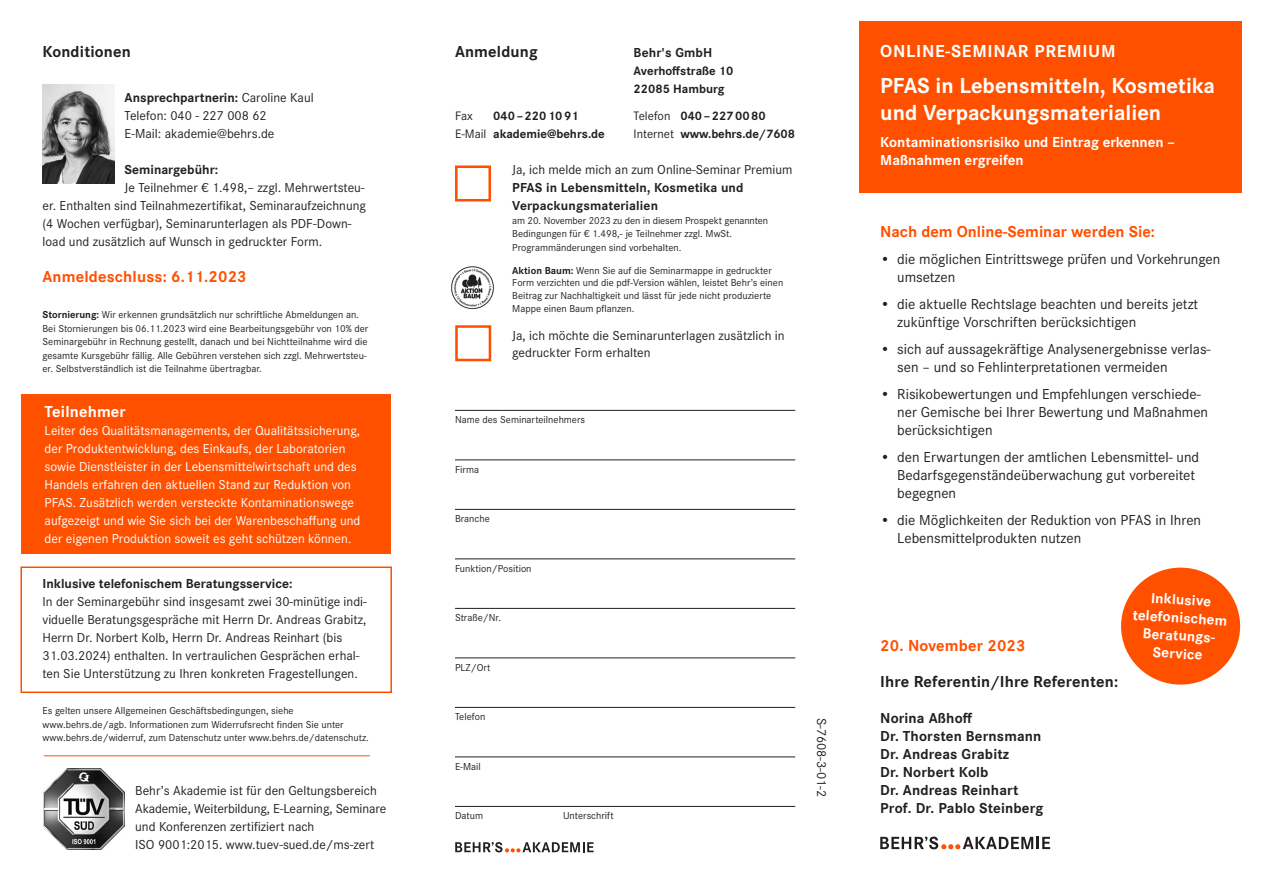
<style>
.page{position:relative;width:1263px;height:893px;background:#fff}
.page>*{position:absolute;margin:0;border:0;box-sizing:border-box;transform-origin:0 0}
.t1{font:700 22.5px/27px "Corporate S";color:#fff}
.t2{font:700 18px "Corporate S";letter-spacing:.04em;color:#fff}
.t3{font:700 16.5px "Corporate S";letter-spacing:.005em;color:#ff5000}
.t4{font:700 16.5px "Corporate S";letter-spacing:.01em;color:#231f20}
.t5{font:700 16.5px "Corporate S";letter-spacing:.01em;color:#fff}
.t6{font:15px/18px "Corporate S";color:#231f20}
.t7{font:700 15px/18px "Corporate S";letter-spacing:.01em;color:#231f20}
.t8{font:700 15px/18px "Corporate S";color:#fff}
.t9{font:13.5px/18px "Corporate S";color:#231f20}
.t10{font:13.5px/18px "Corporate S";color:#fff}
.t11{font:700 13.5px/18px "Corporate S";color:#231f20}
.t12{font:700 12.75px/18px "Corporate S";color:#231f20}
.t13{font:12.75px "Corporate S";color:#231f20}
.t14{font:10.5px/13.5px "Corporate S";color:#231f20}
.s1{font-weight:700}
.s2{font-weight:400}
</style>
<div class="page">
<div style="left:859px;top:21px;width:383px;height:171px;background:#ff5000"></div>
<svg style="left:880px;top:837px;width:170px;height:12px"></svg>
<img style="left:44px;top:768px;width:81px;height:81px">
<hr style="left:44px;top:756px;width:326px;height:1px;background:#ff5000">
<img style="left:43px;top:84px;width:71px;height:99px">
<hr style="left:455px;top:410px;width:340px;height:1px;background:#231f20">
<hr style="left:455px;top:460px;width:340px;height:1px;background:#231f20">
<hr style="left:455px;top:509px;width:340px;height:1px;background:#231f20">
<hr style="left:455px;top:559px;width:340px;height:1px;background:#231f20">
<hr style="left:455px;top:608px;width:340px;height:1px;background:#231f20">
<hr style="left:455px;top:658px;width:340px;height:1px;background:#231f20">
<hr style="left:455px;top:707px;width:340px;height:1px;background:#231f20">
<hr style="left:455px;top:757px;width:340px;height:1px;background:#231f20">
<hr style="left:455px;top:806px;width:340px;height:1px;background:#231f20">
<svg style="left:455px;top:842px;width:139px;height:10px"></svg>
<div style="left:455px;top:165px;width:36px;height:36px;border:3px solid #ff5000"></div>
<div style="left:455px;top:325px;width:36px;height:36px;border:3px solid #ff5000"></div>
<img style="left:451px;top:266px;width:43px;height:44px">
<div style="left:21px;top:566px;width:371px;height:127px;border:2px solid #ff5000"></div>
<div style="left:1121px;top:568px;width:119px;height:117px;background:#ff5000;border-radius:50%"></div>
<div style="left:21px;top:394px;width:370px;height:160px;background:#ff5000"></div>
<h3 class="t4" style="left:43px;top:42px;width:90px">Konditionen</h3>
<p class="t9" style="left:125px;top:89px;width:191px"><span class="s1">Ansprechpartnerin:</span> Caroline Kaul<br>Telefon: 040 - 227 008 62<br>E-Mail: akademie@behrs.de</p>
<p class="t11" style="left:125px;top:161px;width:95px">Seminargebühr:</p>
<p class="t9" style="left:43px;top:179px;width:325px;text-indent:82px">Je Teilnehmer € 1.498,– zzgl. Mehrwertsteu&shy;er. Enthalten sind Teilnahmezertifikat, Seminaraufzeichnung (4 Wochen verfügbar), Seminarunterlagen als PDF-Down&shy;load und zusätzlich auf Wunsch in gedruckter Form.</p>
<h3 class="t3" style="left:43px;top:267px;width:206px">Anmeldeschluss: 6.11.2023</h3>
<p class="t14" style="left:43px;top:308px;width:327px"><span class="s1">Stornierung:</span> Wir erkennen grundsätzlich nur schriftliche Abmeldungen an.<br>Bei Stornierungen bis 06.11.2023 wird eine Bearbeitungsgebühr von 10% der Seminargebühr in Rechnung gestellt, danach und bei Nichtteilnahme wird die gesamte Kursgebühr fällig. Alle Gebühren verstehen sich zzgl. Mehrwertsteu&shy;er. Selbstverständlich ist die Teilnahme übertragbar.</p>
<h3 class="t5" style="left:45px;top:402px;width:83px">Teilnehmer</h3>
<p class="t10" style="left:45px;top:422px;width:317px">Leiter des Qualitätsmanagements, der Qualitätssicherung, der Produktentwicklung, des Einkaufs, der Laboratorien sowie Dienstleister in der Lebensmittelwirtschaft und des Handels erfahren den aktuellen Stand zur Reduktion von PFAS. Zusätzlich werden versteckte Kontaminationswege aufgezeigt und wie Sie sich bei der Warenbeschaffung und der eigenen Produktion soweit es geht schützen können.</p>
<p class="t11" style="left:43px;top:575px;width:251px">Inklusive telefonischem Beratungsservice:</p>
<p class="t9" style="left:43px;top:593px;width:326px">In der Seminargebühr sind insgesamt zwei 30-minütige indi&shy;viduelle Beratungsgespräche mit Herrn Dr. Andreas Grabitz, Herrn Dr. Norbert Kolb, Herrn Dr. Andreas Reinhart (bis 31.03.2024) enthalten. In vertraulichen Gesprächen erhal&shy;ten Sie Unterstützung zu Ihren konkreten Fragestellungen.</p>
<p class="t14" style="left:43px;top:704px;width:328px">Es gelten unsere Allgemeinen Geschäftsbedingungen, siehe www.behrs.de/agb. Informationen zum Widerrufsrecht finden Sie unter www.behrs.de/widerruf, zum Datenschutz unter www.behrs.de/datenschutz.</p>
<p class="t9" style="left:135px;top:782px;width:252px">Behr’s Akademie ist für den Geltungsbereich Akademie, Weiterbildung, E-Learning, Seminare und Konferenzen zertifiziert nach<br>ISO 9001:2015. www.tuev-sued.de/ms-zert</p>
<h3 class="t4" style="left:455px;top:42px;width:84px">Anmeldung</h3>
<p class="t11" style="left:634px;top:44px;width:80px">Behr's GmbH</p>
<p class="t12" style="left:634px;top:62px;width:101px">Averhoffstraße 10<br>22085 Hamburg</p>
<p class="t13" style="left:455px;top:109px;width:19px">Fax</p>
<p class="t12" style="left:493px;top:107px;width:87px">040–2201091</p>
<p class="t12" style="left:634px;top:107px;width:134px"><span class="s2">Telefon</span> 040–2270080</p>
<p class="t12" style="left:455px;top:125px;width:151px"><span class="s2">E-Mail</span> akademie@behrs.de</p>
<p class="t12" style="left:634px;top:125px;width:163px"><span class="s2">Internet</span> www.behrs.de/7608</p>
<p class="t9" style="left:512px;top:161px;width:282px">Ja, ich melde mich an zum Online-Seminar Premium</p>
<p class="t11" style="left:512px;top:179px;width:233px">PFAS in Lebensmitteln, Kosmetika und<br>Verpackungsmaterialien</p>
<p class="t14" style="left:512px;top:214px;width:257px">am 20. November 2023 zu den in diesem Prospekt genannten<br>Bedingungen für € 1.498,- je Teilnehmer zzgl. MwSt.<br>Programmänderungen sind vorbehalten.</p>
<p class="t14" style="left:512px;top:264px;width:273px;line-height:12.6px"><span class="s1">Aktion Baum:</span> Wenn Sie auf die Seminarmappe in gedruckter Form verzichten und die pdf-Version wählen, leistet Behr’s einen Beitrag zur Nachhaltigkeit und lässt für jede nicht produzierte Mappe einen Baum pflanzen.</p>
<p class="t9" style="left:512px;top:328px;width:274px;line-height:16.2px">Ja, ich möchte die Seminarunterlagen zusätzlich in gedruckter Form erhalten</p>
<p class="t14" style="left:455px;top:413px;width:132px">Name des Seminarteilnehmers</p>
<p class="t14" style="left:455px;top:463px;width:26px">Firma</p>
<p class="t14" style="left:455px;top:512px;width:36px">Branche</p>
<p class="t14" style="left:455px;top:562px;width:78px">Funktion/Position</p>
<p class="t14" style="left:455px;top:611px;width:48px">Straße/Nr.</p>
<p class="t14" style="left:455px;top:661px;width:37px">PLZ/Ort</p>
<p class="t14" style="left:455px;top:710px;width:32px">Telefon</p>
<p class="t14" style="left:455px;top:760px;width:27px">E-Mail</p>
<p class="t14" style="left:455px;top:809px;width:30px">Datum</p>
<p class="t14" style="left:563px;top:809px;width:52px">Unterschrift</p>
<p class="t9" style="left:830px;top:718px;width:81px;rotate:90deg">S-7608-3-01-2</p>
<h2 class="t2" style="left:880px;top:41px;width:237px">ONLINE-SEMINAR PREMIUM</h2>
<h1 class="t1" style="left:880px;top:73px;width:336px">PFAS in Lebensmitteln, Kosmetika und Verpackungsmaterialien</h1>
<h3 class="t8" style="left:880px;top:134px;width:296px">Kontaminationsrisiko und Eintrag erkennen –<br>Maßnahmen ergreifen</h3>
<h3 class="t3" style="left:880px;top:222px;width:276px">Nach dem Online-Seminar werden Sie:</h3>
<h3 class="t6" style="left:897px;top:250px;width:325px;text-indent:-17px">• die möglichen Eintrittswege prüfen und Vorkehrungen umsetzen</h3>
<h3 class="t6" style="left:897px;top:295px;width:303px;text-indent:-17px">• die aktuelle Rechtslage beachten und bereits jetzt zukünftige Vorschriften berücksichtigen</h3>
<h3 class="t6" style="left:897px;top:340px;width:315px;text-indent:-17px">• sich auf aussagekräftige Analysenergebnisse verlas&shy;sen – und so Fehlinterpretationen vermeiden</h3>
<h3 class="t6" style="left:897px;top:385px;width:312px;text-indent:-17px">• Risikobewertungen und Empfehlungen verschiede&shy;ner Gemische bei Ihrer Bewertung und Maßnahmen berücksichtigen</h3>
<h3 class="t6" style="left:897px;top:448px;width:303px;text-indent:-17px">• den Erwartungen der amtlichen Lebensmittel- und<br>Bedarfsgegenständeüberwachung gut vorbereitet begegnen</h3>
<h3 class="t6" style="left:897px;top:511px;width:305px;text-indent:-17px">• die Möglichkeiten der Reduktion von PFAS in Ihren<br>Lebensmittelprodukten nutzen</h3>
<h3 class="t3" style="left:880px;top:636px;width:147px">20. November 2023</h3>
<h3 class="t4" style="left:880px;top:672px;width:239px">Ihre Referentin/Ihre Referenten:</h3>
<h3 class="t7" style="left:880px;top:710px;width:165px">Norina Aßhoff<br>Dr. Thorsten Bernsmann<br>Dr. Andreas Grabitz<br>Dr. Norbert Kolb<br>Dr. Andreas Reinhart<br>Prof. Dr. Pablo Steinberg</h3>
<h3 class="t8" style="left:1134px;top:588px;width:96px;text-align:center;rotate:4deg">Inklusive telefonischem<br>Beratungs-<br>Service</h3>
</div>
